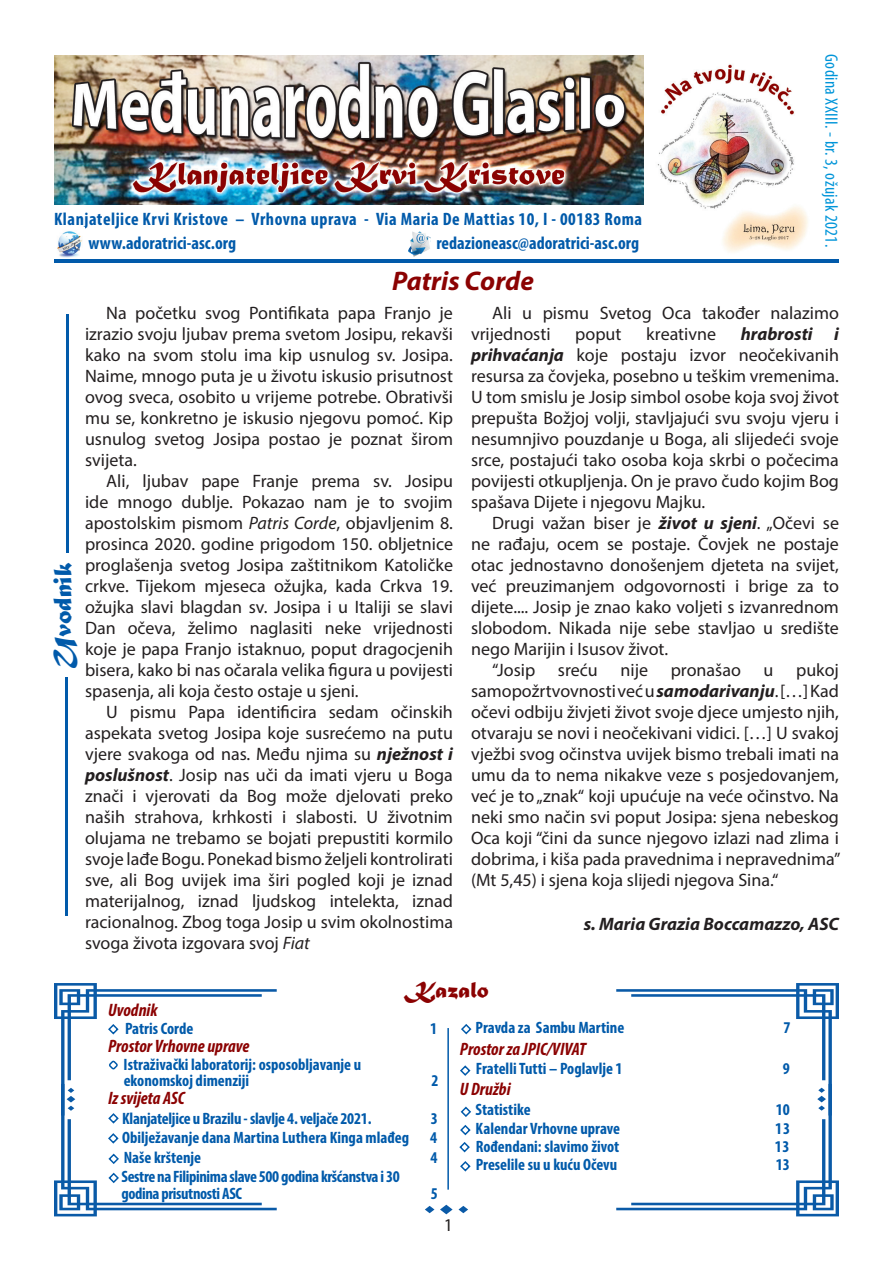
<style>
.page{position:relative;width:893px;height:1263px;background:#fff}
.page>*{position:absolute;margin:0;border:0;box-sizing:border-box;transform-origin:0 0}
.t1{font:italic 700 27px "Myriad Pro";color:#8b0202}
.t2{font:27px "Matura MT Script Capitals";color:#015aaa}
.t3{font:24px "Matura MT Script Capitals";color:#8b0202}
.t4{font:18px/21px "Myriad Pro";color:#231f20;text-align:justify}
.t5{font:700 condensed 18px/24px "Myriad Pro";letter-spacing:.025em;color:#015aaa}
.t6{font:italic 700 condensed 18px "Myriad Pro";color:#8b0202}
.t7{font:700 condensed 18px "Myriad Pro";color:#015aaa}
.t8{font:condensed 18px "Myriad Pro";letter-spacing:.02em;color:#0095d9}
.t9{font:italic 700 18px "Myriad Pro";color:#231f20}
.t10{font:700 condensed 16.5px/16.5px "Myriad Pro";color:#015aaa}
.t11{font:700 condensed 16.5px/16.5px "Myriad Pro";letter-spacing:-.025em;color:#015aaa}
.s1{font-style:italic}
.s2{font-weight:700;font-style:italic}
</style>
<div class="page">
<hr style="left:54px;top:259px;width:785px;height:4px;background:#015aaa">
<hr style="left:66px;top:314px;width:2px;height:239px;background:#015aaa">
<hr style="left:66px;top:677px;width:2px;height:239px;background:#015aaa">
<hr style="left:447px;top:1028px;width:2px;height:161px;background:#015aaa">
<svg style="left:440px;top:1205px;width:28px;height:9px"></svg>
<svg style="left:425px;top:1206px;width:9px;height:7px"></svg>
<svg style="left:616px;top:983px;width:223px;height:233px"></svg>
<svg style="left:460px;top:1065px;width:11px;height:11px"></svg>
<svg style="left:460px;top:1106px;width:11px;height:11px"></svg>
<svg style="left:459px;top:1125px;width:12px;height:28px"></svg>
<svg style="left:461px;top:1024px;width:11px;height:11px"></svg>
<svg style="left:460px;top:1161px;width:11px;height:11px"></svg>
<svg style="left:54px;top:983px;width:223px;height:233px"></svg>
<img style="left:57px;top:231px;width:25px;height:27px">
<img style="left:408px;top:232px;width:23px;height:24px">
<img style="left:54px;top:55px;width:590px;height:149px">
<img style="left:657px;top:64px;width:151px;height:188px">
<p class="t5" style="left:88px;top:207px;width:555px;text-indent:-34px">Klanjateljice Krvi Kristove – Vrhovna uprava - Via Maria De Mattias 10, I - 00183 Roma www.adoratrici-asc.org</p>
<p class="t7" style="left:436px;top:232px;width:204px">redazioneasc@adoratrici-asc.org</p>
<p class="t8" style="left:842px;top:54px;width:195px;rotate:90deg">Godina XXIII. - br. 3, ožujak 2021.</p>
<h1 class="t1" style="left:392px;top:264px;width:143px">Patris Corde</h1>
<p class="t4" style="left:85px;top:302px;width:369px;text-indent:21px">Na početku svog Pontifikata papa Franjo je izrazio svoju ljubav prema svetom Josipu, rekavši kako na svom stolu ima kip usnulog sv. Josipa.<br>Naime, mnogo puta je u životu iskusio prisutnost ovog sveca, osobito u vrijeme potrebe. Obrativši mu se, konkretno je iskusio njegovu pomoć. Kip usnulog svetog Josipa postao je poznat širom svijeta.</p>
<p class="t4" style="left:85px;top:470px;width:369px;text-indent:21px">Ali, ljubav pape Franje prema sv. Josipu ide mnogo dublje. Pokazao nam je to svojim apostolskim pismom <span class="s1">Patris Corde</span>, objavljenim 8. prosinca 2020. godine prigodom 150. obljetnice proglašenja svetog Josipa zaštitnikom Katoličke crkve. Tijekom mjeseca ožujka, kada Crkva 19. ožujka slavi blagdan sv. Josipa i u Italiji se slavi Dan očeva, želimo naglasiti neke vrijednosti koje je papa Franjo istaknuo, poput dragocjenih bisera, kako bi nas očarala velika figura u povijesti spasenja, ali koja često ostaje u sjeni.</p>
<p class="t4" style="left:85px;top:701px;width:369px;text-indent:21px">U pismu Papa identificira sedam očinskih aspekata svetog Josipa koje susrećemo na putu vjere svakoga od nas. Među njima su <span class="s2">nježnost i poslušnost</span>. Josip nas uči da imati vjeru u Boga znači i vjerovati da Bog može djelovati preko naših strahova, krhkosti i slabosti. U životnim olujama ne trebamo se bojati prepustiti kormilo svoje lađe Bogu. Ponekad bismo željeli kontrolirati sve, ali Bog uvijek ima širi pogled koji je iznad materijalnog, iznad ljudskog intelekta, iznad racionalnog. Zbog toga Josip u svim okolnostima svoga života izgovara svoj <span class="s1">Fiat</span></p>
<p class="t4" style="left:471px;top:302px;width:369px;text-indent:21px">Ali u pismu Svetog Oca također nalazimo vrijednosti</p>
<p class="t4" style="left:471px;top:323px;width:369px;text-indent:270px"><span class="s2">hrabrosti i prihvaćanja</span> koje postaju izvor neočekivanih resursa za čovjeka, posebno u teškim vremenima.<br>U tom smislu je Josip simbol osobe koja svoj život prepušta Božjoj volji, stavljajući svu svoju vjeru i nesumnjivo pouzdanje u Boga, ali slijedeći svoje srce, postajući tako osoba koja skrbi o počecima povijesti otkupljenja. On je pravo čudo kojim Bog spašava Dijete i njegovu Majku.</p>
<p class="t4" style="left:492px;top:512px;width:348px">Drugi važan biser je <span class="s2">život u sjeni</span>. „Očevi se</p>
<p class="t4" style="left:471px;top:533px;width:369px">ne rađaju, ocem se postaje. Čovjek ne postaje</p>
<p class="t4" style="left:471px;top:554px;width:369px">otac jednostavno donošenjem djeteta na svijet,</p>
<p class="t4" style="left:471px;top:575px;width:369px">već preuzimanjem odgovornosti i brige za to</p>
<p class="t4" style="left:471px;top:596px;width:369px">dijete.... Josip je znao kako voljeti s izvanrednom</p>
<p class="t4" style="left:471px;top:617px;width:369px">slobodom. Nikada nije sebe stavljao u središte</p>
<p class="t4" style="left:471px;top:638px;width:199px">nego Marijin i Isusov život.</p>
<p class="t4" style="left:492px;top:659px;width:45px">“Josip</p>
<p class="t4" style="left:558px;top:659px;width:41px">sreću</p>
<p class="t4" style="left:620px;top:659px;width:29px">nije</p>
<p class="t4" style="left:671px;top:659px;width:72px">pronašao</p>
<p class="t4" style="left:764px;top:659px;width:11px">u</p>
<p class="t4" style="left:575px;top:323px;width:48px">poput</p>
<p class="t4" style="left:646px;top:323px;width:71px">kreativne</p>
<h1 class="t2" style="left:46px;top:667px;width:106px;rotate:-90deg">Uvodnik</h1>
<p class="t4" style="left:471px;top:659px;width:371px;text-indent:325px">pukoj samopožrtvovnosti već u <span class="s2">samodarivanju</span>. […] Kad očevi odbiju živjeti život svoje djece umjesto njih, otvaraju se novi i neočekivani vidici. […] U svakoj vježbi svog očinstva uvijek bismo trebali imati na umu da to nema nikakve veze s posjedovanjem, već je to „znak“ koji upućuje na veće očinstvo. Na neki smo način svi poput Josipa: sjena nebeskog Oca koji “čini da sunce njegovo izlazi nad zlima i dobrima, i kiša pada pravednima i nepravednima” (Mt 5,45) i sjena koja slijedi njegova Sina.“</p>
<p class="t9" style="left:584px;top:912px;width:257px">s. Maria Grazia Boccamazzo, ASC</p>
<h2 class="t3" style="left:407px;top:975px;width:83px">Kazalo</h2>
<p class="t6" style="left:108px;top:998px;width:51px">Uvodnik</p>
<p class="t10" style="left:125px;top:1020px;width:70px">Patris Corde</p>
<p class="t10" style="left:430px;top:1020px;width:9px">1</p>
<p class="t6" style="left:108px;top:1034px;width:143px">Prostor Vrhovne uprave</p>
<p class="t10" style="left:124px;top:1056px;width:239px">Istraživački laboratorij: osposobljavanje u ekonomskoj dimenziji</p>
<p class="t10" style="left:476px;top:1019px;width:150px">Pravda za Sambu Martine</p>
<p class="t10" style="left:783px;top:1019px;width:9px">7</p>
<p class="t6" style="left:460px;top:1037px;width:127px">Prostor za JPIC/VIVAT</p>
<p class="t10" style="left:476px;top:1060px;width:148px">Fratelli Tutti – Poglavlje 1</p>
<p class="t10" style="left:783px;top:1060px;width:9px">9</p>
<p class="t6" style="left:460px;top:1078px;width:52px">U Družbi</p>
<p class="t10" style="left:476px;top:1101px;width:57px">Statistike</p>
<p class="t10" style="left:776px;top:1101px;width:16px">10</p>
<p class="t10" style="left:476px;top:1120px;width:146px">Kalendar Vrhovne uprave</p>
<p class="t10" style="left:775px;top:1120px;width:17px">13</p>
<p class="t10" style="left:476px;top:1138px;width:145px">Rođendani: slavimo život</p>
<p class="t10" style="left:775px;top:1138px;width:16px">13</p>
<p class="t10" style="left:476px;top:1156px;width:143px">Preselile su u kuću Očevu</p>
<p class="t10" style="left:776px;top:1156px;width:16px">13</p>
<p class="t10" style="left:431px;top:1072px;width:9px">2</p>
<p class="t6" style="left:108px;top:1087px;width:78px">Iz svijeta ASC</p>
<p class="t10" style="left:122px;top:1110px;width:251px">Klanjateljice u Brazilu - slavlje 4. veljače 2021.</p>
<p class="t10" style="left:431px;top:1110px;width:9px">3</p>
<p class="t10" style="left:122px;top:1129px;width:289px">Obilježavanje dana Martina Luthera Kinga mlađeg</p>
<p class="t10" style="left:430px;top:1129px;width:9px">4</p>
<p class="t10" style="left:124px;top:1149px;width:79px">Naše krštenje</p>
<p class="t10" style="left:430px;top:1149px;width:9px">4</p>
<p class="t11" style="left:121px;top:1168px;width:280px">Sestre na Filipinima slave 500 godina kršćanstva i 30 godina prisutnosti ASC</p>
<p class="t10" style="left:431px;top:1185px;width:9px">5</p>
<p class="t4" style="left:444px;top:1214px;width:11px">1</p>
</div>
